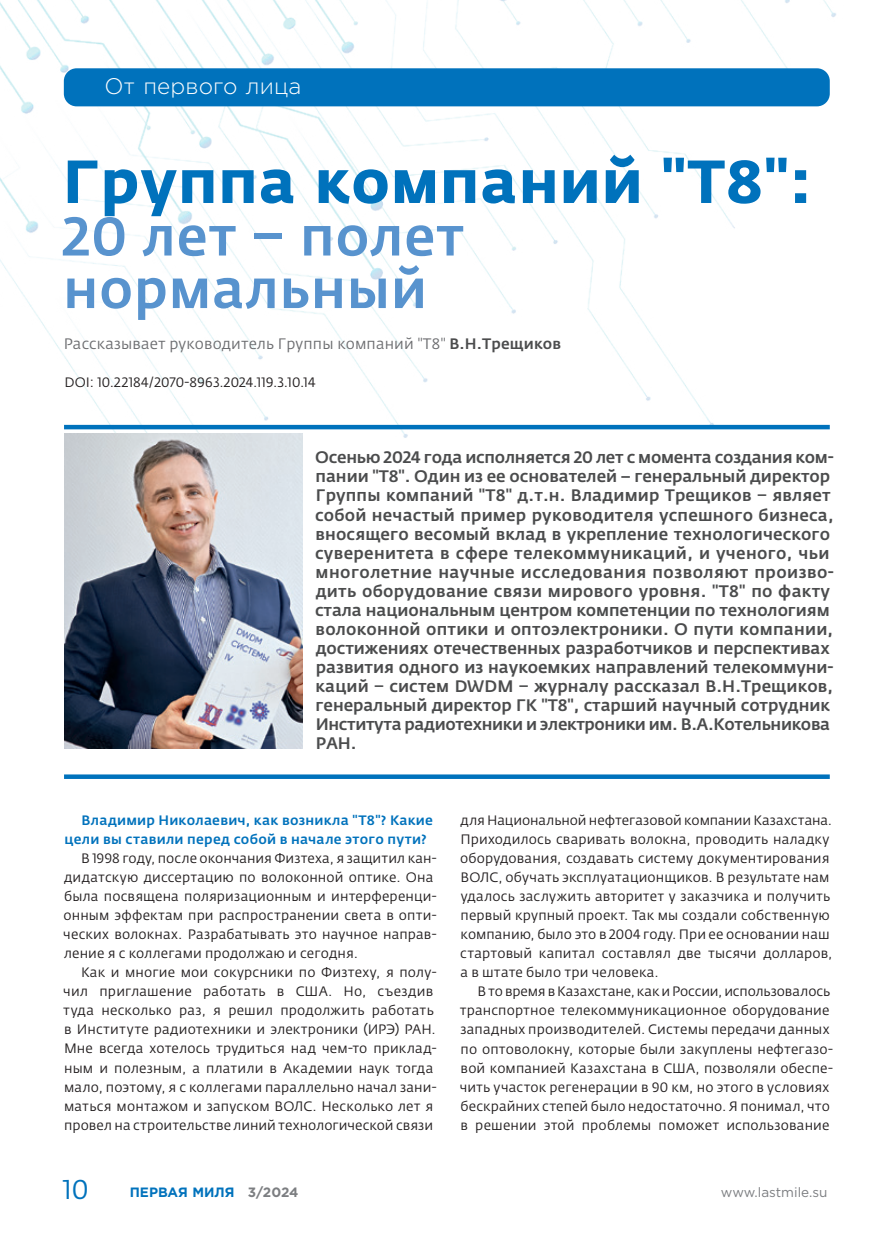
<style>
.page{position:relative;width:881px;height:1234px;background:#fff}
.page>*{position:absolute;margin:0;border:0;box-sizing:border-box;transform-origin:0 0}
.t1{font:700 60px "Fedra Sans Pro";letter-spacing:.015em;color:#0072bc}
.t2{font:500 54px/52.5px "Fedra Sans Pro";letter-spacing:.015em;color:#5893ce}
.t3{font:27px "Fedra Sans Pro";color:#0072bc}
.t4{font:300 22.5px "Gotham Pro";letter-spacing:.005em;color:#fff}
.t5{font:500 16.5px/19px "Fedra Sans Pro";letter-spacing:.005em;color:#4b4c4d}
.t6{font:15px "Fedra Sans Pro";letter-spacing:.01em;color:#6c6d70}
.t7{font:13.5px/19px "Fedra Sans Pro";letter-spacing:.01em;color:#231f20}
.t8{font:500 13.5px/19px "Fedra Sans Pro";letter-spacing:.015em;color:#0072bc}
.t9{font:13.5px "Fedra Sans Alt Pro";letter-spacing:.01em;color:#231f20}
.t10{font:700 13.5px "Gotham Pro";color:#0072bc}
.t11{font:13.5px "Gotham Pro";color:#7c7e81}
.s1{font-weight:500;color:#4b4c4d}
.s2{color:#7c7e81}
</style>
<div class="page">
<img style="left:0;top:0;width:836px;height:502px">
<div style="left:64px;top:68px;width:765px;height:38px;background:#0072bc;border-radius:13px"></div>
<hr style="left:64px;top:425px;width:765px;height:4px;background:#0072bc">
<svg style="left:64px;top:774px;width:765px;height:4px;background:#1d82c3"></svg>
<img style="left:64px;top:433px;width:238px;height:315px">
<h3 class="t4" style="left:105px;top:74px;width:198px">От первого лица</h3>
<h1 class="t1" style="left:63px;top:144px;width:749px">Группа компаний "Т8":</h1>
<h2 class="t2" style="left:62px;top:210px;width:403px">20 лет – полет нормальный</h2>
<p class="t6" style="left:64px;top:334px;width:498px">Рассказывает руководитель Группы компаний "Т8" <span class="s1">В.Н.Трещиков</span></p>
<p class="t9" style="left:64px;top:374px;width:253px">DOI: 10.22184/2070-8963.2024.119.3.10.14</p>
<p class="t5" style="left:315px;top:448px;width:520px">Осенью 2024 года исполняется 20 лет с момента создания ком&shy;пании "Т8". Один из ее основателей − генеральный директор Группы компаний "Т8" д.т.н. Владимир Трещиков – являет собой нечастый пример руководителя успешного бизнеса, вносящего весомый вклад в укрепление технологического суверенитета в сфере телекоммуникаций, и ученого, чьи многолетние научные исследования позволяют произво&shy;дить оборудование связи мирового уровня. "Т8" по факту стала национальным центром компетенции по технологиям волоконной оптики и оптоэлектроники. О пути компании, достижениях отечественных разработчиков и перспективах развития одного из наукоемких направлений телекоммуни&shy;каций – систем DWDM – журналу рассказал В.Н.Трещиков, генеральный директор ГК "Т8", старший научный сотрудник Института радиотехники и электроники им. В.А.Котельникова РАН.</p>
<p class="t8" style="left:64px;top:810px;width:370px;text-indent:17px">Владимир Николаевич, как возникла "Т8"? Какие цели вы ставили перед собой в начале этого пути?</p>
<p class="t7" style="left:63px;top:848px;width:374px;text-indent:18px">В 1998 году, после окончания Физтеха, я защитил кан&shy;дидатскую диссертацию по волоконной оптике. Она была посвящена поляризационным и интерференци&shy;онным эффектам при распространении света в опти&shy;ческих волокнах. Разрабатывать это научное направ&shy;ление я с коллегами продолжаю и сегодня.</p>
<p class="t7" style="left:63px;top:962px;width:374px;text-indent:18px">Как и многие мои сокурсники по Физтеху, я полу&shy;чил приглашение работать в США. Но, съездив туда несколько раз, я решил продолжить работать в Институте радиотехники и электроники (ИРЭ) РАН.<br>Мне всегда хотелось трудиться над чем-то приклад&shy;ным и полезным, а платили в Академии наук тогда мало, поэтому, я с коллегами параллельно начал зани&shy;маться монтажом и запуском ВОЛС. Несколько лет я провел на строительстве линий технологической связи</p>
<p class="t7" style="left:460px;top:810px;width:373px">для Национальной нефтегазовой компании Казахстана.<br>Приходилось сваривать волокна, проводить наладку оборудования, создавать систему документирования ВОЛС, обучать эксплуатационщиков. В результате нам удалось заслужить авторитет у заказчика и получить первый крупный проект. Так мы создали собственную компанию, было это в 2004 году. При ее основании наш стартовый капитал составлял две тысячи долларов, а в штате было три человека.</p>
<p class="t7" style="left:459px;top:981px;width:374px;text-indent:18px">В то время в Казахстане, как и России, использовалось транспортное телекоммуникационное оборудование западных производителей. Системы передачи данных по оптоволокну, которые были закуплены нефтегазо&shy;вой компанией Казахстана в США, позволяли обеспе&shy;чить участок регенерации в 90 км, но этого в условиях бескрайних степей было недостаточно. Я понимал, что в решении этой проблемы поможет использование</p>
<h3 class="t3" style="left:63px;top:1172px;width:27px">10</h3>
<p class="t10" style="left:130px;top:1184px;width:170px">ПЕРВАЯ МИЛЯ <span class="s2">3/2024</span></p>
<p class="t11" style="left:720px;top:1184px;width:108px">www.lastmile.su</p>
</div>
